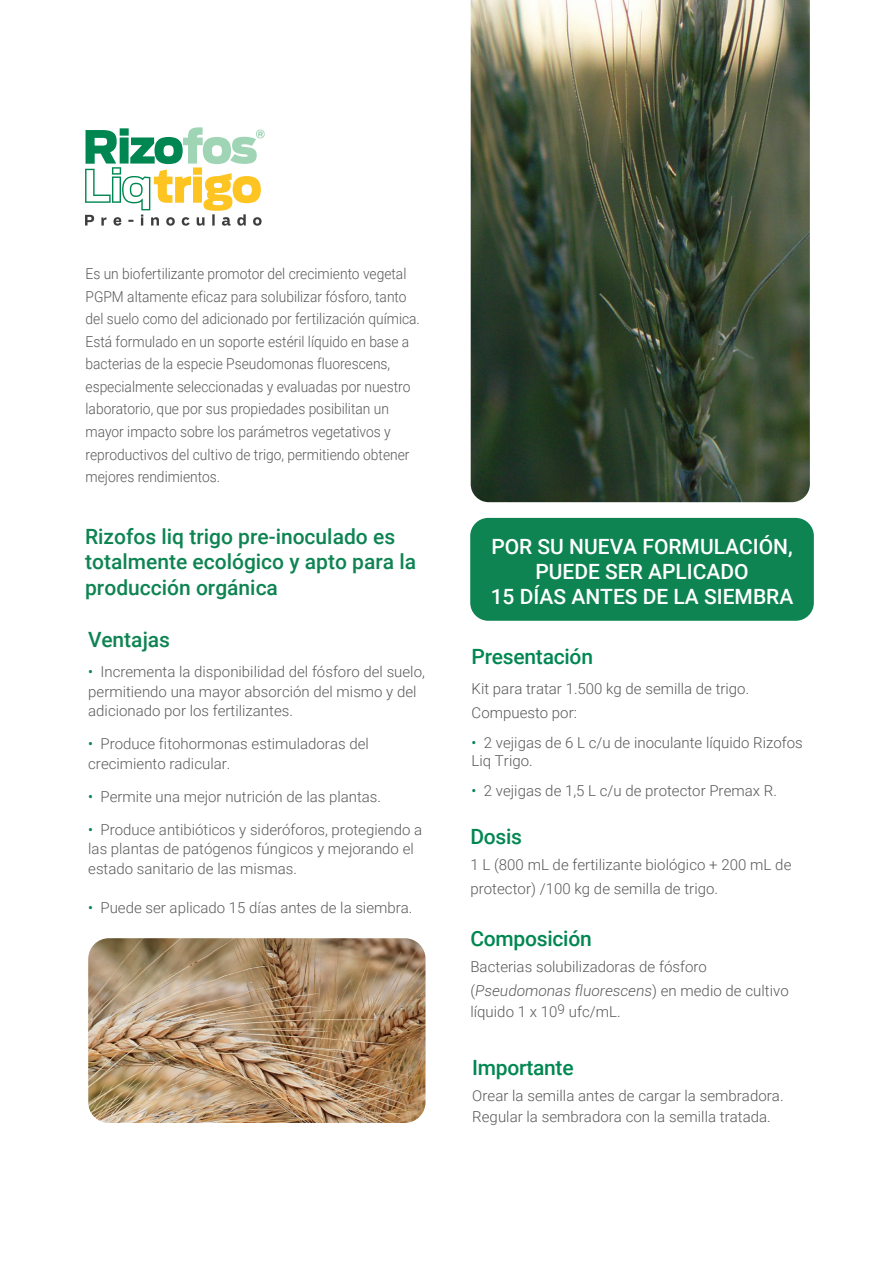
<style>
.page{position:relative;width:892px;height:1266px;background:#fff}
.page>*{position:absolute;margin:0;border:0;box-sizing:border-box;transform-origin:0 0}
.t1{font:500 21px/25.2px "Roboto";color:#0d8452}
.t2{font:500 21px/25.2px "Roboto";color:#fff;text-align:center}
.t3{font:500 21px "Roboto";letter-spacing:-.01em;color:#008751}
.t4{font:300 15px/22.5px "Roboto";color:#57585a;scale:.92 1}
.t5{font:300 15px/24px "Roboto";color:#57585a}
.t6{font:300 15px/19.5px "Roboto";color:#5a5a5d}
.s1{font-weight:400;color:#0d8452}
.s2{font-style:italic}
</style>
<div class="page">
<div style="left:470px;top:518px;width:344px;height:102px;background:#0d8452;border-radius:18px"></div>
<svg style="left:85px;top:127px;width:180px;height:99px"></svg>
<img style="left:471px;top:0;width:339px;height:502px">
<img style="left:88px;top:938px;width:337px;height:184px">
<p class="t4" style="left:86px;top:262px;width:365px">Es un biofertilizante promotor del crecimiento vegetal PGPM altamente eficaz para solubilizar fósforo, tanto del suelo como del adicionado por fertilización química.<br>Está formulado en un soporte estéril líquido en base a bacterias de la especie Pseudomonas fluorescens, especialmente seleccionadas y evaluadas por nuestro laboratorio, que por sus propiedades posibilitan un mayor impacto sobre los parámetros vegetativos y reproductivos del cultivo de trigo, permitiendo obtener mejores rendimientos.</p>
<h1 class="t1" style="left:85px;top:523px;width:333px">Rizofos liq trigo pre-inoculado es totalmente ecológico y apto para la producción orgánica</h1>
<h1 class="t2" style="left:491px;top:533px;width:304px">POR SU NUEVA FORMULACIÓN,<br>PUEDE SER APLICADO<br>15 DÍAS ANTES DE LA SIEMBRA</h1>
<h1 class="t1" style="left:88px;top:626px;width:83px">Ventajas</h1>
<p class="t6" style="left:88px;top:661px;width:338px"><span class="s1">•</span> Incrementa la disponibilidad del fósforo del suelo, permitiendo una mayor absorción del mismo y del adicionado por los fertilizantes.</p>
<p class="t6" style="left:88px;top:733px;width:282px"><span class="s1">•</span> Produce fitohormonas estimuladoras del crecimiento radicular.</p>
<p class="t6" style="left:88px;top:786px;width:294px"><span class="s1">•</span> Permite una mejor nutrición de las plantas.</p>
<p class="t6" style="left:88px;top:819px;width:336px"><span class="s1">•</span> Produce antibióticos y sideróforos, protegiendo a las plantas de patógenos fúngicos y mejorando el estado sanitario de las mismas.</p>
<p class="t6" style="left:88px;top:897px;width:326px"><span class="s1">•</span> Puede ser aplicado 15 días antes de la siembra.</p>
<h1 class="t3" style="left:472px;top:642px;width:123px">Presentación</h1>
<p class="t5" style="left:472px;top:676px;width:279px">Kit para tratar 1.500 kg de semilla de trigo.<br>Compuesto por:</p>
<p class="t5" style="left:472px;top:733px;width:333px;line-height:18px"><span class="s1">•</span> 2 vejigas de 6 L c/u de inoculante líquido Rizofos<br>Liq Trigo.</p>
<p class="t5" style="left:472px;top:778px;width:307px"><span class="s1">•</span> 2 vejigas de 1,5 L c/u de protector Premax R.</p>
<h1 class="t3" style="left:470px;top:821px;width:53px">Dosis</h1>
<p class="t5" style="left:470px;top:851px;width:322px">1 L (800 mL de fertilizante biológico + 200 mL de protector) /100 kg de semilla de trigo.</p>
<h1 class="t3" style="left:470px;top:924px;width:123px">Composición</h1>
<p class="t5" style="left:470px;top:953px;width:320px">Bacterias solubilizadoras de fósforo (<span class="s2">Pseudomonas fluorescens</span>) en medio de cultivo</p>
<p class="t5" style="left:470px;top:998px;width:152px">líquido 1 x 10<sup>9</sup> ufc/mL.</p>
<h1 class="t3" style="left:472px;top:1052px;width:103px">Importante</h1>
<p class="t5" style="left:472px;top:1084px;width:313px;line-height:21px">Orear la semilla antes de cargar la sembradora.<br>Regular la sembradora con la semilla tratada.</p>
</div>
